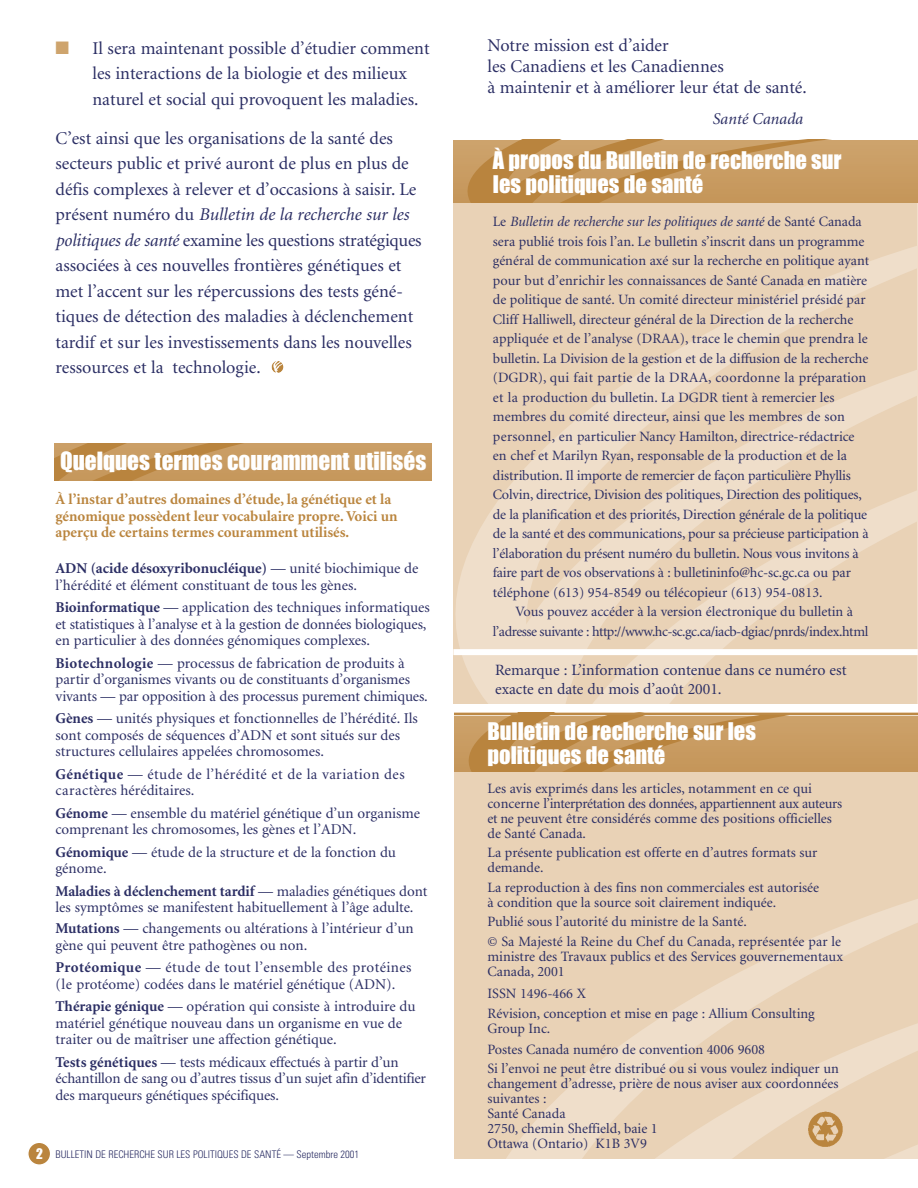
<style>
.page{position:relative;width:918px;height:1188px;background:#fff}
.page>*{position:absolute;margin:0;border:0;box-sizing:border-box;transform-origin:0 0}
.t1{font:23.25px "Impact";color:#fff}
.t2{font:22.5px/24px "Impact";color:#fff}
.t3{font:18px/25.5px "Minion";color:#2b2e64}
.t4{font:italic 16.5px "Minion";color:#2b2e64}
.t5{font:15.75px/19.5px "Minion";color:#2b2e64}
.t6{font:15px/16.5px "Minion";color:#2b2e64}
.t7{font:700 15px/16.5px "Minion";color:#ba853e}
.t8{font:15px/16.5px "Minion";letter-spacing:.03em;color:#2b2e64}
.t9{font:14.25px/19.5px "Minion";color:#2b2e64}
.t10{font:300 condensed 10.5px "Univers";color:#2b2e64}
.s1{color:#cea46d}
.s2{font-style:italic}
.s3{font-weight:700}
.s4{font-family:"Impact";font-weight:400;font-stretch:normal;font-size:13.5px;color:#fff}
</style>
<div class="page">
<svg style="left:453px;top:203px;width:464px;height:501px;background:#ead5bb"></svg>
<div style="left:454px;top:712px;width:464px;height:447px;background:#e9d2b6"></div>
<svg style="left:506px;top:899px;width:412px;height:260px"></svg>
<div style="left:454px;top:716px;width:464px;height:55px;background:#c99c62"></div>
<svg style="left:454px;top:712px;width:450px;height:59px"></svg>
<div style="left:28px;top:1142px;width:23px;height:23px;background:#ba853e;border-radius:50%"></div>
<div style="left:27px;top:1142px;width:24px;height:24px;border:2px solid #fff;border-radius:50%"></div>
<div style="left:453px;top:140px;width:465px;height:63px;background:#c99d63"></div>
<svg style="left:467px;top:140px;width:354px;height:63px"></svg>
<img style="left:804px;top:1110px;width:40px;height:38px">
<div style="left:54px;top:443px;width:378px;height:38px;background:#c89b61"></div>
<svg style="left:54px;top:443px;width:189px;height:38px"></svg>
<svg style="left:271px;top:361px;width:12px;height:12px"></svg>
<div style="left:453px;top:649px;width:465px;height:6px;background:#fff"></div>
<p class="t3" style="left:93px;top:37px;width:339px;text-indent:-37px"><span class="s1">■</span> Il sera maintenant possible d’étudier comment les interactions de la biologie et des milieux naturel et social qui provoquent les maladies.</p>
<p class="t3" style="left:56px;top:127px;width:368px">C’est ainsi que les organisations de la santé des secteurs public et privé auront de plus en plus de défis complexes à relever et d’occasions à saisir. Le présent numéro du <span class="s2">Bulletin de la recherche sur les politiques de santé</span> examine les questions stratégiques associées à ces nouvelles frontières génétiques et met l’accent sur les répercussions des tests géné&shy;tiques de détection des maladies à déclenchement tardif et sur les investissements dans les nouvelles ressources et la technologie.</p>
<h1 class="t1" style="left:60px;top:453px;width:368px">Quelques termes couramment utilisés</h1>
<p class="t7" style="left:56px;top:493px;width:344px">À l’instar d’autres domaines d’étude, la génétique et la génomique possèdent leur vocabulaire propre. Voici un aperçu de certains termes couramment utilisés.</p>
<p class="t6" style="left:56px;top:562px;width:364px"><span class="s3">ADN (acide désoxyribonucléique)</span> — unité biochimique de l’hérédité et élément constituant de tous les gènes.</p>
<p class="t6" style="left:56px;top:601px;width:376px"><span class="s3">Bioinformatique</span> — application des techniques informatiques et statistiques à l’analyse et à la gestion de données biologiques, en particulier à des données génomiques complexes.</p>
<p class="t6" style="left:56px;top:656px;width:374px"><span class="s3">Biotechnologie</span> — processus de fabrication de produits à partir d’organismes vivants ou de constituants d’organismes vivants — par opposition à des processus purement chimiques.</p>
<p class="t6" style="left:56px;top:712px;width:364px"><span class="s3">Gènes</span> — unités physiques et fonctionnelles de l’hérédité. Ils sont composés de séquences d’ADN et sont situés sur des structures cellulaires appelées chromosomes.</p>
<p class="t8" style="left:56px;top:767px;width:351px"><span class="s3">Génétique</span> — étude de l’hérédité et de la variation des caractères héréditaires.</p>
<p class="t6" style="left:56px;top:806px;width:366px"><span class="s3">Génome</span> — ensemble du matériel génétique d’un organisme comprenant les chromosomes, les gènes et l’ADN.</p>
<p class="t6" style="left:56px;top:845px;width:342px"><span class="s3">Génomique</span> — étude de la structure et de la fonction du génome.</p>
<p class="t6" style="left:56px;top:884px;width:374px"><span class="s3">Maladies à déclenchement tardif</span> — maladies génétiques dont les symptômes se manifestent habituellement à l’âge adulte.</p>
<p class="t6" style="left:56px;top:922px;width:360px"><span class="s3">Mutations</span> — changements ou altérations à l’intérieur d’un gène qui peuvent être pathogènes ou non.</p>
<p class="t6" style="left:56px;top:961px;width:358px"><span class="s3">Protéomique</span> — étude de tout l’ensemble des protéines (le protéome) codées dans le matériel génétique (ADN).</p>
<p class="t6" style="left:56px;top:1000px;width:361px"><span class="s3">Thérapie génique</span> — opération qui consiste à introduire du matériel génétique nouveau dans un organisme en vue de traiter ou de maîtriser une affection génétique.</p>
<p class="t6" style="left:56px;top:1055px;width:372px"><span class="s3">Tests génétiques</span> — tests médicaux effectués à partir d’un échantillon de sang ou d’autres tissus d’un sujet afin d’identifier des marqueurs génétiques spécifiques.</p>
<p class="t10" style="left:36px;top:1150px;width:325px"><span class="s4">2</span> BULLETIN DE RECHERCHE SUR LES POLITIQUES DE SANTÉ — Septembre 2001</p>
<p class="t3" style="left:488px;top:36px;width:321px;line-height:21px">Notre mission est d’aider<br>les Canadiens et les Canadiennes<br>à maintenir et à améliorer leur état de santé.</p>
<p class="t4" style="left:712px;top:112px;width:92px">Santé Canada</p>
<h2 class="t2" style="left:493px;top:150px;width:350px">À propos du Bulletin de recherche sur les politiques de santé</h2>
<p class="t9" style="left:493px;top:213px;width:378px">Le <span class="s2">Bulletin de recherche sur les politiques de santé</span> de Santé Canada sera publié trois fois l’an. Le bulletin s’inscrit dans un programme général de communication axé sur la recherche en politique ayant pour but d’enrichir les connaissances de Santé Canada en matière de politique de santé. Un comité directeur ministériel présidé par Cliff Halliwell, directeur général de la Direction de la recherche appliquée et de l’analyse (DRAA), trace le chemin que prendra le bulletin. La Division de la gestion et de la diffusion de la recherche (DGDR), qui fait partie de la DRAA, coordonne la préparation et la production du bulletin. La DGDR tient à remercier les membres du comité directeur, ainsi que les membres de son personnel, en particulier Nancy Hamilton, directrice-rédactrice en chef et Marilyn Ryan, responsable de la production et de la distribution. Il importe de remercier de façon particulière Phyllis Colvin, directrice, Division des politiques, Direction des politiques, de la planification et des priorités, Direction générale de la politique de la santé et des communications, pour sa précieuse participation à l’élaboration du présent numéro du bulletin. Nous vous invitons à faire part de vos observations à : bulletininfo@hc-sc.gc.ca ou par téléphone (613) 954-8549 ou télécopieur (613) 954-0813.</p>
<p class="t9" style="left:493px;top:603px;width:377px;text-align:center">Vous pouvez accéder à la version électronique du bulletin à l’adresse suivante : http://www.hc-sc.gc.ca/iacb-dgiac/pnrds/index.html</p>
<p class="t5" style="left:495px;top:661px;width:353px">Remarque : L’information contenue dans ce numéro est exacte en date du mois d’août 2001.</p>
<h2 class="t2" style="left:487px;top:721px;width:270px">Bulletin de recherche sur les politiques de santé</h2>
<p class="t9" style="left:487px;top:782px;width:356px;line-height:15px">Les avis exprimés dans les articles, notamment en ce qui concerne l’interprétation des données, appartiennent aux auteurs et ne peuvent être considérés comme des positions officielles de Santé Canada.</p>
<p class="t9" style="left:487px;top:847px;width:331px;line-height:15px">La présente publication est offerte en d’autres formats sur demande.</p>
<p class="t9" style="left:487px;top:881px;width:333px;line-height:15px">La reproduction à des fins non commerciales est autorisée à condition que la source soit clairement indiquée.</p>
<p class="t9" style="left:487px;top:913px;width:355px">Publié sous l’autorité du ministre de la Santé.<br>© Sa Majesté la Reine du Chef du Canada, représentée par le</p>
<p class="t9" style="left:487px;top:950px;width:357px;line-height:15px">ministre des Travaux publics et des Services gouvernementaux<br>Canada, 2001</p>
<p class="t9" style="left:487px;top:985px;width:329px">ISSN 1496-466 X<br>Révision, conception et mise en page : Allium Consulting</p>
<p class="t9" style="left:487px;top:1019px;width:279px;line-height:21px">Group Inc.<br>Postes Canada numéro de convention 4006 9608</p>
<p class="t9" style="left:487px;top:1063px;width:353px;line-height:15px">Si l’envoi ne peut être distribué ou si vous voulez indiquer un changement d’adresse, prière de nous aviser aux coordonnées suivantes :<br>Santé Canada<br>2750, chemin Sheffield, baie 1<br>Ottawa (Ontario) K1B 3V9</p>
</div>
